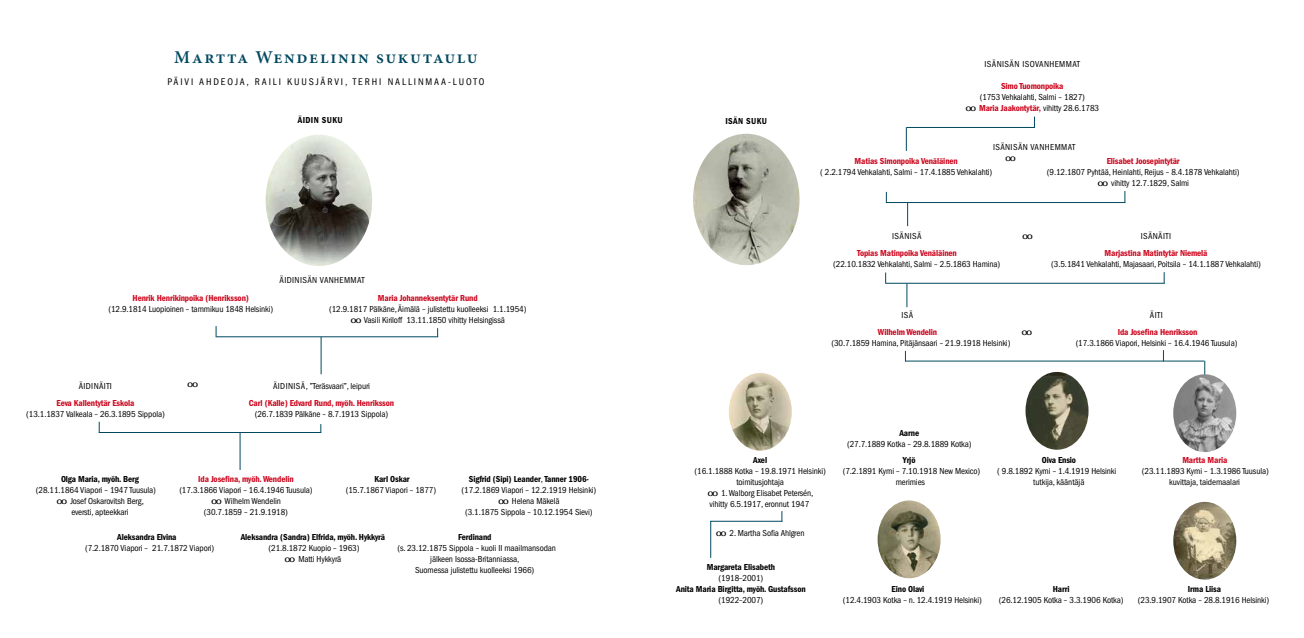
<style>
.page{position:relative;width:1304px;height:638px;background:#fff}
.page>*{position:absolute;margin:0;border:0;box-sizing:border-box;transform-origin:0 0}
.t1{font:600 18px "Minion Pro";letter-spacing:.095em;color:#00495f}
.t2{font:condensed 10px "ITC Franklin Gothic Std";letter-spacing:.195em;color:#000}
.t3{font:condensed 9px/11px "ITC Franklin Gothic Std";letter-spacing:-.01em;color:#000;text-align:center}
.t4{font:9px "ITC Franklin Gothic Std Dm Cd";letter-spacing:-.015em;color:#cd071e}
.t5{font:9px "ITC Franklin Gothic Std Dm Cd";letter-spacing:-.015em;color:#000}
.t6{font:condensed 9px/11px "ITC Franklin Gothic Std";letter-spacing:-.01em;color:#000;scale:1.5 1}
.t7{font:condensed 9px "ITC Franklin Gothic Std";letter-spacing:.04em;color:#000}
.t8{font:9px "ITC Franklin Gothic Std Dm Cd";letter-spacing:.04em;color:#000}
.t9{font:condensed 9px "ITC Franklin Gothic Std";letter-spacing:.045em;color:#000}
.s1{font-family:"ITC Franklin Gothic Std";font-stretch:condensed}
.s2{font-family:"ITC Franklin Gothic Std Dm Cd";font-stretch:normal;color:#cd071e}
</style>
<div class="page">
<hr style="left:216px;top:336px;width:222px;height:1px;background:#00495f">
<hr style="left:321px;top:337px;width:1px;height:37px;background:#00495f">
<hr style="left:99px;top:432px;width:222px;height:1px;background:#00495f">
<hr style="left:240px;top:432px;width:1px;height:38px;background:#00495f">
<hr style="left:886px;top:202px;width:239px;height:1px;background:#00495f">
<hr style="left:885px;top:283px;width:280px;height:1px;background:#00495f">
<svg style="left:906px;top:127px;width:1px;height:24px"></svg>
<hr style="left:905px;top:360px;width:299px;height:1px;background:#00495f">
<svg style="left:907px;top:203px;width:1px;height:23px"></svg>
<svg style="left:906px;top:283px;width:1px;height:24px"></svg>
<svg style="left:1204px;top:361px;width:1px;height:13px"></svg>
<hr style="left:907px;top:127px;width:128px;height:1px;background:#00495f">
<img style="left:266px;top:135px;width:106px;height:131px">
<img style="left:693px;top:134px;width:107px;height:131px">
<img style="left:729px;top:373px;width:63px;height:78px">
<img style="left:1025px;top:372px;width:64px;height:78px">
<img style="left:1173px;top:374px;width:63px;height:78px">
<img style="left:878px;top:500px;width:63px;height:78px">
<img style="left:1173px;top:502px;width:63px;height:78px">
<hr style="left:710px;top:521px;width:1px;height:37px;background:#00495f">
<hr style="left:710px;top:521px;width:72px;height:1px;background:#00495f">
<h1 class="t1" style="left:174px;top:44px;width:305px">Martta Wendelinin sukutaulu</h1>
<p class="t2" style="left:168px;top:76px;width:318px">PÄIVI AHDEOJA, RAILI KUUSJÄRVI, TERHI NALLINMAA-LUOTO</p>
<p class="t8" style="left:298px;top:115px;width:47px">ÄIDIN SUKU</p>
<p class="t7" style="left:280px;top:275px;width:87px">ÄIDINISÄN VANHEMMAT</p>
<p class="t4" style="left:133px;top:292px;width:118px">Henrik Henrikinpoika (Henriksson)</p>
<p class="t4" style="left:378px;top:292px;width:101px">Maria Johanneksentytär Rund</p>
<p class="t3" style="left:108px;top:303px;width:166px">(12.9.1814 Luopioinen – tammikuu 1848 Helsinki)</p>
<p class="t3" style="left:329px;top:303px;width:199px">(12.9.1817 Pälkäne, Äimälä – julistettu kuolleeksi 1.1.1954) oo Vasili Kiriloff 13.11.1850 vihitty Helsingissä</p>
<p class="t7" style="left:79px;top:381px;width:35px">ÄIDINÄITI</p>
<p class="t3" style="left:273px;top:380px;width:98px">ÄIDINISÄ, ”Teräsvaari”, leipuri</p>
<p class="t4" style="left:57px;top:398px;width:79px">Eeva Kallentytär Eskola</p>
<p class="t4" style="left:249px;top:398px;width:147px">Carl (Kalle) Edvard Rund, myöh. Henriksson</p>
<p class="t3" style="left:26px;top:408px;width:140px">(13.1.1837 Valkeala – 26.3.1895 Sippola)</p>
<p class="t3" style="left:255px;top:408px;width:135px">(26.7.1839 Pälkäne – 8.7.1913 Sippola)</p>
<p class="t6" style="left:187px;top:378px;width:9px">oo</p>
<p class="t5" style="left:61px;top:474px;width:79px">Olga Maria, myöh. Berg</p>
<p class="t4" style="left:198px;top:474px;width:97px">Ida Josefina, myöh. Wendelin</p>
<p class="t5" style="left:374px;top:474px;width:37px">Karl Oskar</p>
<p class="t5" style="left:469px;top:474px;width:122px">Sigfrid (Sipi) Leander<span class="s1">,</span> Tanner 1906-</p>
<p class="t3" style="left:36px;top:484px;width:122px">(28.11.1864 Viapori – 1947 Tuusula)</p>
<p class="t3" style="left:179px;top:484px;width:135px">(17.3.1866 Viapori – 16.4.1946 Tuusula)</p>
<p class="t3" style="left:346px;top:484px;width:92px">(15.7.1867 Viapori – 1877)</p>
<p class="t3" style="left:462px;top:484px;width:136px">(17.2.1869 Viapori – 12.2.1919 Helsinki)</p>
<p class="t6" style="left:57px;top:495px;width:60px">oo Josef Oskarovitsh Berg,</p>
<p class="t6" style="left:211px;top:495px;width:48px">oo Wilhelm Wendelin</p>
<p class="t6" style="left:498px;top:495px;width:42px">oo Helena Mäkelä</p>
<p class="t3" style="left:71px;top:506px;width:59px">eversti, apteekkari</p>
<p class="t3" style="left:204px;top:506px;width:86px">(30.7.1859 – 21.9.1918)</p>
<p class="t3" style="left:465px;top:506px;width:129px">(3.1.1875 Sippola – 10.12.1954 Sievi)</p>
<p class="t5" style="left:117px;top:532px;width:61px">Aleksandra Elvina</p>
<p class="t5" style="left:241px;top:532px;width:146px">Aleksandra (Sandra) Elfrida, myöh. Hykkyrä</p>
<p class="t5" style="left:458px;top:532px;width:35px">Ferdinand</p>
<p class="t3" style="left:85px;top:542px;width:131px">(7.2.1870 Viapori – 21.7.1872 Viapori)</p>
<p class="t3" style="left:269px;top:542px;width:92px">(21.8.1872 Kuopio – 1963)</p>
<p class="t3" style="left:397px;top:542px;width:160px">(s. 23.12.1875 Sippola – kuoli II maailmansodan</p>
<p class="t6" style="left:285px;top:553px;width:39px">oo Matti Hykkyrä</p>
<p class="t3" style="left:415px;top:553px;width:121px">jälkeen Isossa-Britanniassa,<br>Suomessa julistettu kuolleeksi 1966)</p>
<p class="t8" style="left:725px;top:115px;width:43px">ISÄN SUKU</p>
<p class="t7" style="left:985px;top:59px;width:97px">ISÄNISÄN ISOVANHEMMAT</p>
<p class="t4" style="left:1001px;top:81px;width:64px">Simo Tuomonpoika</p>
<p class="t3" style="left:965px;top:91px;width:135px">(1753 Vehkalahti, Salmi – 1827)<br>oo <span class="s2">Maria Jaakontytär,</span> vihitty 28.6.1783</p>
<p class="t7" style="left:993px;top:142px;width:84px">ISÄNISÄN VANHEMMAT</p>
<p class="t6" style="left:1005px;top:153px;width:9px">oo</p>
<p class="t4" style="left:855px;top:155px;width:105px">Matias Simonpoika Venäläinen</p>
<p class="t4" style="left:1107px;top:155px;width:74px">Elisabet Joosepintytär</p>
<p class="t3" style="left:820px;top:166px;width:174px">( 2.2.1794 Vehkalahti, Salmi – 17.4.1885 Vehkalahti)</p>
<p class="t3" style="left:1047px;top:166px;width:194px">(9.12.1807 Pyhtää, Heinlahti, Reijus – 8.4.1878 Vehkalahti) oo vihitty 12.7.1829, Salmi</p>
<p class="t9" style="left:892px;top:231px;width:31px">ISÄNISÄ</p>
<p class="t7" style="left:1141px;top:231px;width:32px">ISÄNÄITI</p>
<p class="t4" style="left:857px;top:248px;width:101px">Topias Matinpoika Venäläinen</p>
<p class="t4" style="left:1105px;top:248px;width:104px">Marjastina Matintytär Niemelä</p>
<p class="t3" style="left:833px;top:259px;width:169px">(22.10.1832 Vehkalahti, Salmi – 2.5.1863 Hamina)</p>
<p class="t3" style="left:1051px;top:259px;width:211px">(3.5.1841 Vehkalahti, Majasaari, Poitsila – 14.1.1887 Vehkalahti)</p>
<p class="t6" style="left:1022px;top:230px;width:9px">oo</p>
<p class="t3" style="left:901px;top:309px;width:13px">ISÄ</p>
<p class="t3" style="left:1150px;top:309px;width:14px">ÄITI</p>
<p class="t4" style="left:878px;top:327px;width:61px">Wilhelm Wendelin</p>
<p class="t4" style="left:1118px;top:327px;width:81px">Ida Josefina Henriksson</p>
<p class="t3" style="left:831px;top:337px;width:180px">(30.7.1859 Hamina, Pitäjänsaari – 21.9.1918 Helsinki)</p>
<p class="t3" style="left:1076px;top:337px;width:163px">(17.3.1866 Viapori, Helsinki – 16.4.1946 Tuusula)</p>
<p class="t6" style="left:1021px;top:327px;width:9px">oo</p>
<p class="t5" style="left:899px;top:428px;width:21px">Aarne</p>
<p class="t3" style="left:847px;top:439px;width:126px">(27.7.1889 Kotka – 29.8.1889 Kotka)</p>
<p class="t5" style="left:753px;top:455px;width:15px">Axel</p>
<p class="t5" style="left:903px;top:455px;width:14px">Yrjö</p>
<p class="t5" style="left:1042px;top:455px;width:36px">Oiva Ensio</p>
<p class="t4" style="left:1182px;top:455px;width:47px">Martta Maria</p>
<p class="t3" style="left:694px;top:466px;width:133px">(16.1.1888 Kotka – 19.8.1971 Helsinki)</p>
<p class="t3" style="left:843px;top:466px;width:139px">(7.2.1891 Kymi – 7.10.1918 New Mexico)</p>
<p class="t3" style="left:997px;top:466px;width:121px">( 9.8.1892 Kymi – 1.4.1919 Helsinki</p>
<p class="t3" style="left:1142px;top:466px;width:129px">(23.11.1893 Kymi – 1.3.1986 Tuusula)</p>
<p class="t3" style="left:736px;top:477px;width:49px">toimitusjohtaja</p>
<p class="t3" style="left:896px;top:477px;width:31px">merimies</p>
<p class="t3" style="left:1033px;top:477px;width:53px">tutkija, kääntäjä</p>
<p class="t3" style="left:1169px;top:477px;width:72px">kuvittaja, taidemaalari</p>
<p class="t6" style="left:707px;top:488px;width:72px">oo 1. Walborg Elisabet Petersén, vihitty 6.5.1917, eronnut 1947</p>
<p class="t6" style="left:716px;top:528px;width:61px">oo 2. Martha Sofia Ahlgren</p>
<p class="t5" style="left:707px;top:561px;width:70px">Margareta Elisabeth</p>
<p class="t3" style="left:719px;top:572px;width:46px">(1918–2001)</p>
<p class="t5" style="left:676px;top:583px;width:131px">Anita Maria Birgitta, myöh. Gustafsson</p>
<p class="t3" style="left:719px;top:594px;width:46px">(1922–2007)</p>
<p class="t5" style="left:892px;top:583px;width:34px">Eino Olavi</p>
<p class="t5" style="left:1188px;top:583px;width:35px">Irma Liisa</p>
<p class="t3" style="left:843px;top:594px;width:141px">(12.4.1903 Kotka – n. 12.4.1919 Helsinki)</p>
<p class="t3" style="left:1138px;top:594px;width:133px">(23.9.1907 Kotka – 28.8.1916 Helsinki)</p>
<p class="t5" style="left:1053px;top:583px;width:18px">Harri</p>
<p class="t3" style="left:999px;top:594px;width:126px">(26.12.1905 Kotka – 3.3.1906 Kotka)</p>
</div>
